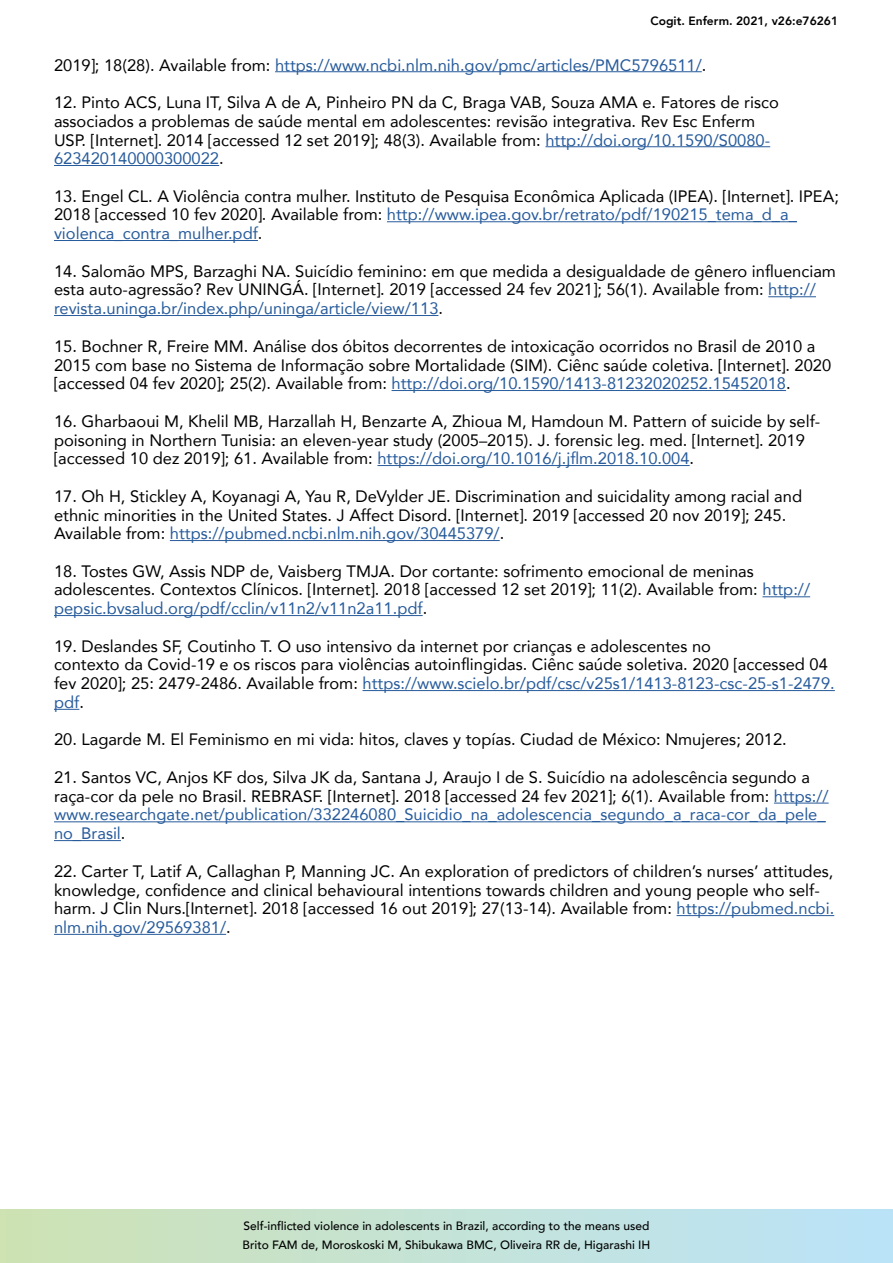
<style>
.page{position:relative;width:893px;height:1263px;background:#fff}
.page>*{position:absolute;margin:0;border:0;box-sizing:border-box;transform-origin:0 0}
.t1{font:16.5px/18.8px "Avenir";color:#000}
.t2{font:16.5px "Avenir";color:#275b9b}
.t3{font:500 12px/18.6px "Avenir";color:#000}
.t4{font:800 12px "Avenir";color:#000}
.s1{color:#000}
.s2{color:#275b9b}
</style>
<div class="page">
<svg style="left:0;top:1209px;width:893px;height:54px;background:#c4e2d6"></svg>
<hr style="left:275px;top:71px;width:427px;height:1px;background:#275b9b">
<hr style="left:545px;top:146px;width:225px;height:1px;background:#275b9b">
<hr style="left:54px;top:165px;width:165px;height:1px;background:#275b9b">
<hr style="left:387px;top:221px;width:410px;height:1px;background:#275b9b">
<hr style="left:54px;top:240px;width:204px;height:1px;background:#275b9b">
<hr style="left:768px;top:296px;width:48px;height:1px;background:#275b9b">
<hr style="left:54px;top:315px;width:384px;height:1px;background:#275b9b">
<hr style="left:392px;top:390px;width:394px;height:1px;background:#275b9b">
<hr style="left:377px;top:465px;width:313px;height:1px;background:#275b9b">
<hr style="left:170px;top:540px;width:330px;height:1px;background:#275b9b">
<hr style="left:762px;top:596px;width:48px;height:1px;background:#275b9b">
<hr style="left:54px;top:615px;width:369px;height:1px;background:#275b9b">
<hr style="left:362px;top:690px;width:473px;height:1px;background:#275b9b">
<svg style="left:54px;top:709px;width:25px;height:1px"></svg>
<hr style="left:774px;top:803px;width:55px;height:1px;background:#275b9b">
<hr style="left:54px;top:821px;width:772px;height:1px;background:#275b9b">
<hr style="left:54px;top:840px;width:67px;height:1px;background:#275b9b">
<hr style="left:676px;top:915px;width:158px;height:1px;background:#275b9b">
<hr style="left:54px;top:934px;width:172px;height:1px;background:#275b9b">
<p class="t4" style="left:650px;top:12px;width:189px">Cogit. Enferm. 2021, v26:e76261</p>
<p class="t2" style="left:54px;top:52px;width:654px"><span class="s1">2019]; 18(28). Available from:</span> https://www.ncbi.nlm.nih.gov/pmc/articles/PMC5796511/<span class="s1">.</span></p>
<p class="t1" style="left:54px;top:92px;width:726px">12. Pinto ACS, Luna IT, Silva A de A, Pinheiro PN da C, Braga VAB, Souza AMA e. Fatores de risco associados a problemas de saúde mental em adolescentes: revisão integrativa. Rev Esc Enferm USP. [Internet]. 2014 [accessed 12 set 2019]; 48(3). Available from: <span class="s2">http://doi.org/10.1590/S0080- 623420140000300022</span>.</p>
<p class="t1" style="left:54px;top:186px;width:786px">13. Engel CL. A Violência contra mulher. Instituto de Pesquisa Econômica Aplicada (IPEA). [Internet]. IPEA;<br>2018 [accessed 10 fev 2020]. Available from: <span class="s2">http://www.ipea.gov.br/retrato/pdf/190215_tema_d_a_ violenca_contra_mulher.pdf</span>.</p>
<p class="t1" style="left:54px;top:261px;width:783px">14. Salomão MPS, Barzaghi NA. Suicídio feminino: em que medida a desigualdade de gênero influenciam esta auto-agressão? Rev UNINGÁ. [Internet]. 2019 [accessed 24 fev 2021]; 56(1). Available from: <span class="s2">http:// revista.uninga.br/index.php/uninga/article/view/113</span>.</p>
<p class="t1" style="left:54px;top:336px;width:779px">15. Bochner R, Freire MM. Análise dos óbitos decorrentes de intoxicação ocorridos no Brasil de 2010 a<br>2015 com base no Sistema de Informação sobre Mortalidade (SIM). Ciênc saúde coletiva. [Internet]. 2020 [accessed 04 fev 2020]; 25(2). Available from: <span class="s2">http://doi.org/10.1590/1413-81232020252.15452018</span>.</p>
<p class="t1" style="left:54px;top:411px;width:768px">16. Gharbaoui M, Khelil MB, Harzallah H, Benzarte A, Zhioua M, Hamdoun M. Pattern of suicide by self&shy;poisoning in Northern Tunisia: an eleven-year study (2005–2015). J. forensic leg. med. [Internet]. 2019 [accessed 10 dez 2019]; 61. Available from: <span class="s2">https://doi.org/10.1016/j.jflm.2018.10.004</span>.</p>
<p class="t1" style="left:54px;top:486px;width:750px">17. Oh H, Stickley A, Koyanagi A, Yau R, DeVylder JE. Discrimination and suicidality among racial and ethnic minorities in the United States. J Affect Disord. [Internet]. 2019 [accessed 20 nov 2019]; 245.<br>Available from: <span class="s2">https://pubmed.ncbi.nlm.nih.gov/30445379/</span>.</p>
<p class="t1" style="left:54px;top:561px;width:758px">18. Tostes GW, Assis NDP de, Vaisberg TMJA. Dor cortante: sofrimento emocional de meninas adolescentes. Contextos Clínicos. [Internet]. 2018 [accessed 12 set 2019]; 11(2). Available from: <span class="s2">http:// pepsic.bvsalud.org/pdf/cclin/v11n2/v11n2a11.pdf</span>.</p>
<p class="t1" style="left:54px;top:636px;width:782px">19. Deslandes SF, Coutinho T. O uso intensivo da internet por crianças e adolescentes no<br>contexto da Covid-19 e os riscos para violências autoinflingidas. Ciênc saúde soletiva. 2020 [accessed 04 fev 2020]; 25: 2479-2486. Available from: <span class="s2">https://www.scielo.br/pdf/csc/v25s1/1413-8123-csc-25-s1-2479. pdf</span>.</p>
<p class="t1" style="left:54px;top:730px;width:734px">20. Lagarde M. El Feminismo en mi vida: hitos, claves y topías. Ciudad de México: Nmujeres; 2012.</p>
<p class="t1" style="left:54px;top:767px;width:776px">21. Santos VC, Anjos KF dos, Silva JK da, Santana J, Araujo I de S. Suicídio na adolescência segundo a raça-cor da pele no Brasil. REBRASF. [Internet]. 2018 [accessed 24 fev 2021]; 6(1). Available from: <span class="s2">https:// www.researchgate.net/publication/332246080_Suicidio_na_adolescencia_segundo_a_raca-cor_da_pele_ no_Brasil</span>.</p>
<p class="t1" style="left:54px;top:861px;width:782px">22. Carter T, Latif A, Callaghan P, Manning JC. An exploration of predictors of children’s nurses’ attitudes, knowledge, confidence and clinical behavioural intentions towards children and young people who self&shy;harm. J Clin Nurs.[Internet]. 2018 [accessed 16 out 2019]; 27(13-14). Available from: <span class="s2">https://pubmed.ncbi. nlm.nih.gov/29569381/</span>.</p>
<p class="t3" style="left:242px;top:1216px;width:410px">Self-inflicted violence in adolescents in Brazil, according to the means used<br>Brito FAM de, Moroskoski M, Shibukawa BMC, Oliveira RR de, Higarashi IH</p>
</div>
